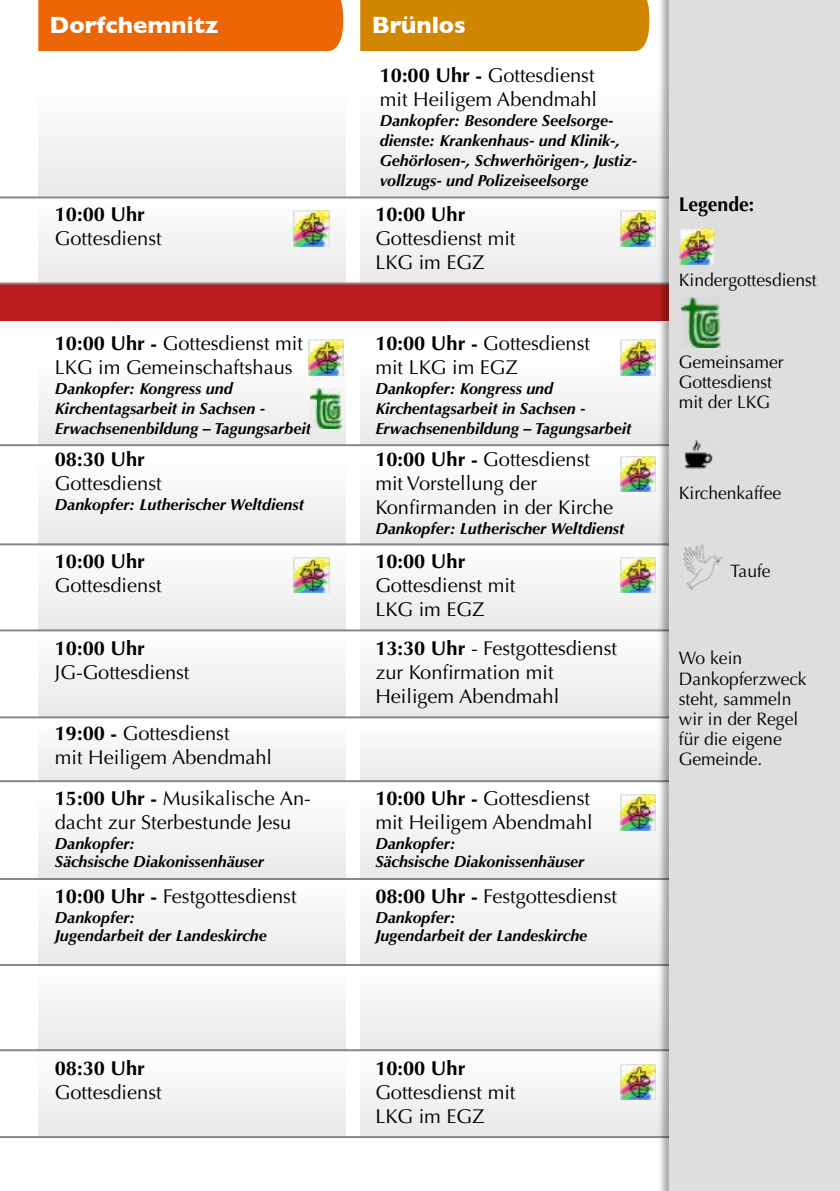
<style>
.page{position:relative;width:840px;height:1191px;background:#fff}
.page>*{position:absolute;margin:0;border:0;box-sizing:border-box;transform-origin:0 0}
.t1{font:700 24px "Gill Sans";color:#fff}
.t2{font:20px/24px "Optima";color:#000}
.t3{font:700 20px "Optima";color:#000}
.t4{font:18px/20px "Optima";color:#000}
.t5{font:italic 700 16px/20px "Optima";color:#000}
.s1{font-weight:700}
</style>
<div class="page">
<div style="left:0;top:283px;width:669px;height:37px;background:#bd1d1d"></div>
<div style="left:38px;top:87px;width:308px;height:110px;background:#f4f4f4"></div>
<div style="left:38px;top:198px;width:308px;height:85px;background:#f3f3f3"></div>
<div style="left:38px;top:545px;width:308px;height:85px;background:#f3f3f3"></div>
<div style="left:38px;top:1052px;width:308px;height:84px;background:#f3f3f3"></div>
<div style="left:38px;top:965px;width:308px;height:84px;background:#f3f3f3"></div>
<div style="left:38px;top:880px;width:308px;height:84px;background:#f3f3f3"></div>
<div style="left:38px;top:794px;width:308px;height:84px;background:#f3f3f3"></div>
<div style="left:38px;top:720px;width:308px;height:61px;background:#f4f4f4"></div>
<div style="left:38px;top:632px;width:308px;height:85px;background:#f4f4f4"></div>
<div style="left:38px;top:459px;width:308px;height:85px;background:#f4f4f4"></div>
<div style="left:38px;top:360px;width:308px;height:84px;background:#f3f3f3"></div>
<div style="left:360px;top:87px;width:317px;height:110px;background:#f4f4f4"></div>
<div style="left:360px;top:198px;width:317px;height:85px;background:#f3f3f3"></div>
<div style="left:360px;top:545px;width:317px;height:85px;background:#f3f3f3"></div>
<div style="left:360px;top:1052px;width:317px;height:84px;background:#f3f3f3"></div>
<div style="left:360px;top:965px;width:317px;height:84px;background:#f3f3f3"></div>
<div style="left:360px;top:880px;width:317px;height:84px;background:#f3f3f3"></div>
<div style="left:360px;top:794px;width:317px;height:84px;background:#f3f3f3"></div>
<div style="left:360px;top:720px;width:317px;height:61px;background:#f4f4f4"></div>
<div style="left:360px;top:632px;width:317px;height:85px;background:#f4f4f4"></div>
<div style="left:360px;top:459px;width:317px;height:85px;background:#f3f3f3"></div>
<div style="left:360px;top:360px;width:317px;height:84px;background:#f3f3f3"></div>
<hr style="left:0;top:196px;width:839px;height:2px;background:#878787">
<hr style="left:0;top:282px;width:839px;height:2px;background:#878787">
<hr style="left:0;top:629px;width:839px;height:2px;background:#878787">
<hr style="left:0;top:1136px;width:839px;height:2px;background:#878787">
<hr style="left:0;top:964px;width:839px;height:2px;background:#878787">
<hr style="left:0;top:1049px;width:839px;height:2px;background:#878787">
<hr style="left:0;top:878px;width:839px;height:2px;background:#878787">
<hr style="left:0;top:780px;width:839px;height:2px;background:#878787">
<hr style="left:0;top:716px;width:839px;height:2px;background:#878787">
<hr style="left:0;top:543px;width:839px;height:2px;background:#878787">
<hr style="left:0;top:444px;width:839px;height:2px;background:#878787">
<div style="left:38px;top:0;width:305px;height:51px;background:#ec6608"></div>
<div style="left:360px;top:0;width:289px;height:51px;background:#d08600"></div>
<div style="left:657px;top:0;width:182px;height:1191px;background:#000;opacity:.33"></div>
<div style="left:669px;top:0;width:170px;height:1191px;background:#dedede"></div>
<img style="left:681px;top:297px;width:39px;height:50px">
<img style="left:683px;top:544px;width:39px;height:45px">
<img style="left:684px;top:440px;width:29px;height:29px">
<img style="left:679px;top:229px;width:35px;height:35px">
<img style="left:294px;top:211px;width:35px;height:35px">
<img style="left:294px;top:557px;width:35px;height:36px">
<img style="left:308px;top:340px;width:35px;height:35px">
<img style="left:620px;top:211px;width:35px;height:35px">
<img style="left:620px;top:557px;width:35px;height:36px">
<img style="left:620px;top:1064px;width:35px;height:35px">
<img style="left:620px;top:795px;width:35px;height:35px">
<img style="left:620px;top:456px;width:35px;height:35px">
<img style="left:620px;top:340px;width:35px;height:35px">
<img style="left:310px;top:388px;width:32px;height:40px">
<p class="t1" style="left:50px;top:6px;width:170px">Dorfchemnitz</p>
<p class="t1" style="left:371px;top:6px;width:95px">Brünlos</p>
<p class="t3" style="left:55px;top:203px;width:92px">10:00 Uhr</p>
<p class="t2" style="left:55px;top:227px;width:108px">Gottesdienst</p>
<p class="t2" style="left:55px;top:332px;width:249px"><span class="s1">10:00 Uhr -</span> Gottesdienst mit<br>LKG im Gemeinschaftshaus</p>
<p class="t5" style="left:55px;top:379px;width:258px">Dankopfer: Kongress und<br>Kirchentagsarbeit in Sachsen -<br>Erwachsenenbildung – Tagungsarbeit</p>
<p class="t3" style="left:55px;top:448px;width:92px">08:30 Uhr</p>
<p class="t2" style="left:55px;top:472px;width:108px">Gottesdienst</p>
<p class="t5" style="left:55px;top:495px;width:250px">Dankopfer: Lutherischer Weltdienst</p>
<p class="t3" style="left:55px;top:549px;width:92px">10:00 Uhr</p>
<p class="t2" style="left:55px;top:573px;width:108px">Gottesdienst</p>
<p class="t3" style="left:55px;top:636px;width:92px">10:00 Uhr</p>
<p class="t2" style="left:55px;top:660px;width:136px">JG-Gottesdienst</p>
<p class="t2" style="left:55px;top:721px;width:219px"><span class="s1">19:00 -</span> Gottesdienst<br>mit Heiligem Abendmahl</p>
<p class="t2" style="left:55px;top:787px;width:257px"><span class="s1">15:00 Uhr -</span> Musikalische An&shy;dacht zur Sterbestunde Jesu</p>
<p class="t5" style="left:55px;top:835px;width:210px;line-height:18px">Dankopfer:<br>Sächsische Diakonissenhäuser</p>
<p class="t2" style="left:55px;top:884px;width:243px"><span class="s1">10:00 Uhr -</span> Festgottesdienst</p>
<p class="t5" style="left:55px;top:908px;width:213px;line-height:18px">Dankopfer:<br>Jugendarbeit der Landeskirche</p>
<p class="t2" style="left:379px;top:63px;width:219px"><span class="s1">10:00 Uhr -</span> Gottesdienst mit Heiligem Abendmahl</p>
<p class="t5" style="left:379px;top:110px;width:258px">Dankopfer: Besondere Seelsorge&shy;dienste: Krankenhaus- und Klinik-, Gehörlosen-, Schwerhörigen-, Justiz&shy;vollzugs- und Polizeiseelsorge</p>
<p class="t3" style="left:375px;top:203px;width:92px">10:00 Uhr</p>
<p class="t2" style="left:375px;top:227px;width:142px">Gottesdienst mit<br>LKG im EGZ</p>
<p class="t2" style="left:375px;top:332px;width:216px"><span class="s1">10:00 Uhr -</span> Gottesdienst mit LKG im EGZ</p>
<p class="t5" style="left:375px;top:379px;width:258px">Dankopfer: Kongress und<br>Kirchentagsarbeit in Sachsen -<br>Erwachsenenbildung – Tagungsarbeit</p>
<p class="t2" style="left:375px;top:448px;width:239px"><span class="s1">10:00 Uhr -</span> Gottesdienst mit Vorstellung der<br>Konfirmanden in der Kirche</p>
<p class="t5" style="left:375px;top:519px;width:250px">Dankopfer: Lutherischer Weltdienst</p>
<p class="t3" style="left:375px;top:549px;width:92px">10:00 Uhr</p>
<p class="t2" style="left:375px;top:573px;width:142px">Gottesdienst mit<br>LKG im EGZ</p>
<p class="t2" style="left:375px;top:636px;width:243px"><span class="s1">13:30 Uhr</span> - Festgottesdienst zur Konfirmation mit<br>Heiligem Abendmahl</p>
<p class="t2" style="left:375px;top:787px;width:219px"><span class="s1">10:00 Uhr -</span> Gottesdienst mit Heiligem Abendmahl</p>
<p class="t5" style="left:375px;top:835px;width:210px;line-height:18px">Dankopfer:<br>Sächsische Diakonissenhäuser</p>
<p class="t2" style="left:375px;top:884px;width:243px"><span class="s1">08:00 Uhr -</span> Festgottesdienst</p>
<p class="t5" style="left:375px;top:908px;width:213px;line-height:18px">Dankopfer:<br>Jugendarbeit der Landeskirche</p>
<p class="t3" style="left:678px;top:193px;width:77px">Legende:</p>
<p class="t4" style="left:678px;top:270px;width:139px">Kindergottesdienst</p>
<p class="t4" style="left:678px;top:352px;width:106px">Gemeinsamer<br>Gottesdienst mit der LKG</p>
<p class="t4" style="left:678px;top:483px;width:104px">Kirchenkaffee</p>
<p class="t4" style="left:730px;top:561px;width:41px">Taufe</p>
<p class="t4" style="left:678px;top:648px;width:129px">Wo kein<br>Dankopferzweck steht, sammeln wir in der Regel für die eigene<br>Gemeinde.</p>
<p class="t3" style="left:55px;top:1056px;width:92px">08:30 Uhr</p>
<p class="t2" style="left:55px;top:1080px;width:108px">Gottesdienst</p>
<p class="t3" style="left:375px;top:1056px;width:92px">10:00 Uhr</p>
<p class="t2" style="left:375px;top:1080px;width:142px">Gottesdienst mit<br>LKG im EGZ</p>
</div>
